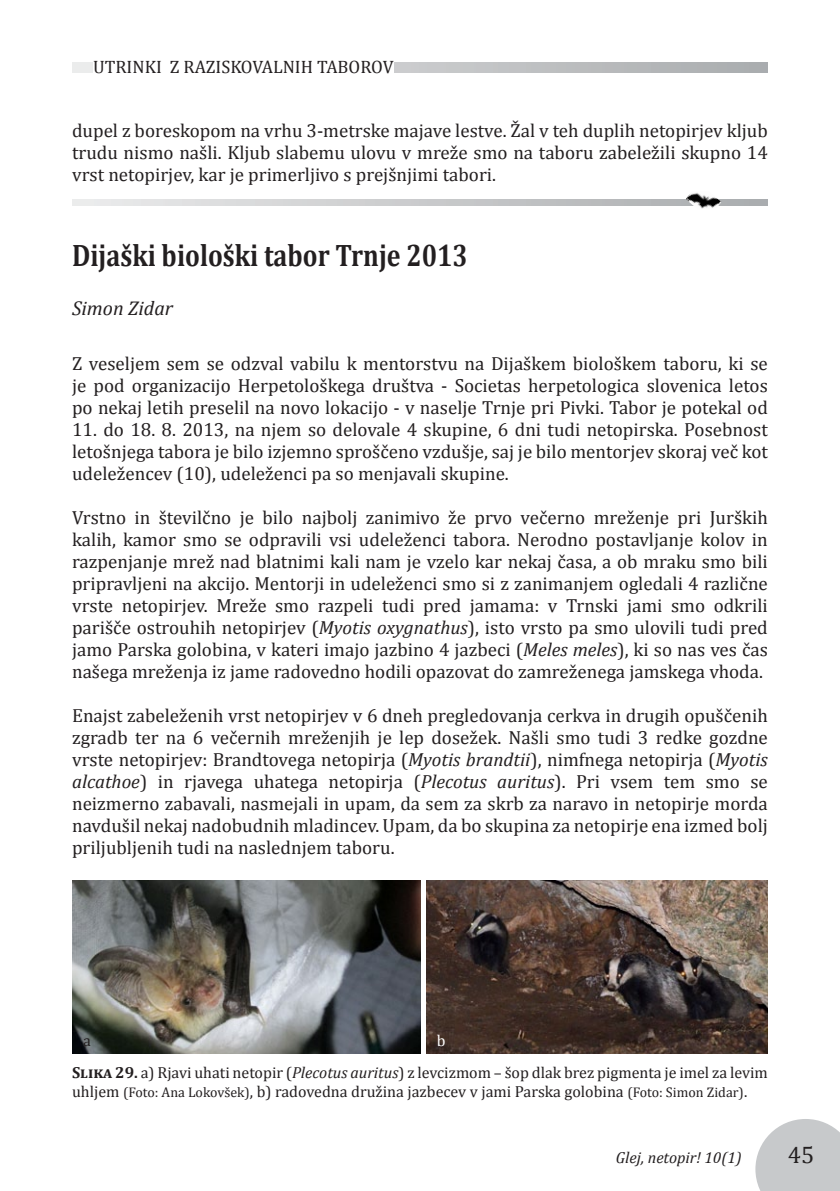
<style>
.page{position:relative;width:840px;height:1191px;background:#fff}
.page>*{position:absolute;margin:0;border:0;box-sizing:border-box;transform-origin:0 0}
.t1{font:700 31.2px "Cambria";color:#231f20;scale:.83 1}
.t2{font:24px "Cambria";color:#231f20}
.t3{font:italic 20px "Cambria";color:#231f20}
.t4{font:19px/22px "Cambria";color:#231f20;text-align:justify}
.t5{font:18px "Cambria";color:#231f20}
.t6{font:16px/19.2px "Cambria";color:#231f20}
.t7{font:italic 16px "Cambria";color:#231f20}
.t8{font:16px "Cambria";color:#fff}
.s1{font-style:italic}
.s2{font-weight:700}
.s3{font-size:14px}
</style>
<div class="page">
<svg style="left:755px;top:1119px;width:84px;height:72px"></svg>
<svg style="left:72px;top:62px;width:695px;height:10px"></svg>
<div style="left:93px;top:59px;width:300px;height:14px;background:#fff"></div>
<svg style="left:72px;top:200px;width:695px;height:6px"></svg>
<img style="left:685px;top:193px;width:36px;height:16px">
<img style="left:72px;top:880px;width:348px;height:174px">
<img style="left:426px;top:880px;width:341px;height:174px">
<p class="t5" style="left:93px;top:56px;width:22px">Utrinki</p>
<p class="t5" style="left:170px;top:56px;width:25px">z raziskovalnih</p>
<p class="t5" style="left:317px;top:56px;width:12px">taborov</p>
<p class="t4" style="left:72px;top:119px;width:697px">dupel z boreskopom na vrhu 3-metrske majave lestve. Žal v teh duplih netopirjev kljub trudu nismo našli. Kljub slabemu ulovu v mreže smo na taboru zabeležili skupno 14 vrst netopirjev, kar je primerljivo s prejšnjimi tabori.</p>
<h1 class="t1" style="left:72px;top:233px;width:478px">Dijaški biološki tabor Trnje 2013</h1>
<p class="t3" style="left:72px;top:294px;width:102px">Simon Zidar</p>
<p class="t4" style="left:72px;top:353px;width:697px">Z veseljem sem se odzval vabilu k mentorstvu na Dijaškem biološkem taboru, ki se je pod organizacijo Herpetološkega društva - Societas herpetologica slovenica letos po nekaj letih preselil na novo lokacijo - v naselje Trnje pri Pivki. Tabor je potekal od</p>
<p class="t4" style="left:72px;top:419px;width:697px">11. do 18. 8. 2013, na njem so delovale 4 skupine, 6 dni tudi netopirska. Posebnost letošnjega tabora je bilo izjemno sproščeno vzdušje, saj je bilo mentorjev skoraj več kot udeležencev (10), udeleženci pa so menjavali skupine.</p>
<p class="t4" style="left:72px;top:507px;width:697px">Vrstno in številčno je bilo najbolj zanimivo že prvo večerno mreženje pri Jurških kalih, kamor smo se odpravili vsi udeleženci tabora. Nerodno postavljanje kolov in razpenjanje mrež nad blatnimi kali nam je vzelo kar nekaj časa, a ob mraku smo bili pripravljeni na akcijo. Mentorji in udeleženci smo si z zanimanjem ogledali 4 različne vrste netopirjev. Mreže smo razpeli tudi pred jamama: v Trnski jami smo odkrili parišče ostrouhih netopirjev (<span class="s1">Myotis oxygnathus</span>), isto vrsto pa smo ulovili tudi pred jamo Parska golobina, v kateri imajo jazbino 4 jazbeci (<span class="s1">Meles meles</span>), ki so nas ves čas našega mreženja iz jame radovedno hodili opazovat do zamreženega jamskega vhoda.</p>
<p class="t4" style="left:72px;top:705px;width:697px">Enajst zabeleženih vrst netopirjev v 6 dneh pregledovanja cerkva in drugih opuščenih zgradb ter na 6 večernih mreženjih je lep dosežek. Našli smo tudi 3 redke gozdne vrste netopirjev: Brandtovega netopirja (<span class="s1">Myotis brandtii</span>), nimfnega netopirja (<span class="s1">Myotis alcathoe</span>) in rjavega uhatega netopirja (<span class="s1">Plecotus auritus</span>). Pri vsem tem smo se neizmerno zabavali, nasmejali in upam, da sem za skrb za naravo in netopirje morda navdušil nekaj nadobudnih mladincev. Upam, da bo skupina za netopirje ena izmed bolj priljubljenih tudi na naslednjem taboru.</p>
<p class="t6" style="left:83px;top:1031px;width:9px">a</p>
<p class="t8" style="left:436px;top:1031px;width:10px">b</p>
<p class="t6" style="left:72px;top:1063px;width:696px"><span class="s2">Slika 29.</span> a) Rjavi uhati netopir (<span class="s1">Plecotus auritus</span>) z levcizmom – šop dlak brez pigmenta je imel za levim uhljem <span class="s3">(Foto: Ana Lokovšek)</span>, b) radovedna družina jazbecev v jami Parska golobina <span class="s3">(Foto: Simon Zidar)</span>.</p>
<p class="t7" style="left:615px;top:1146px;width:127px">Glej, netopir! 10(1)</p>
<p class="t2" style="left:787px;top:1140px;width:28px">45</p>
</div>
